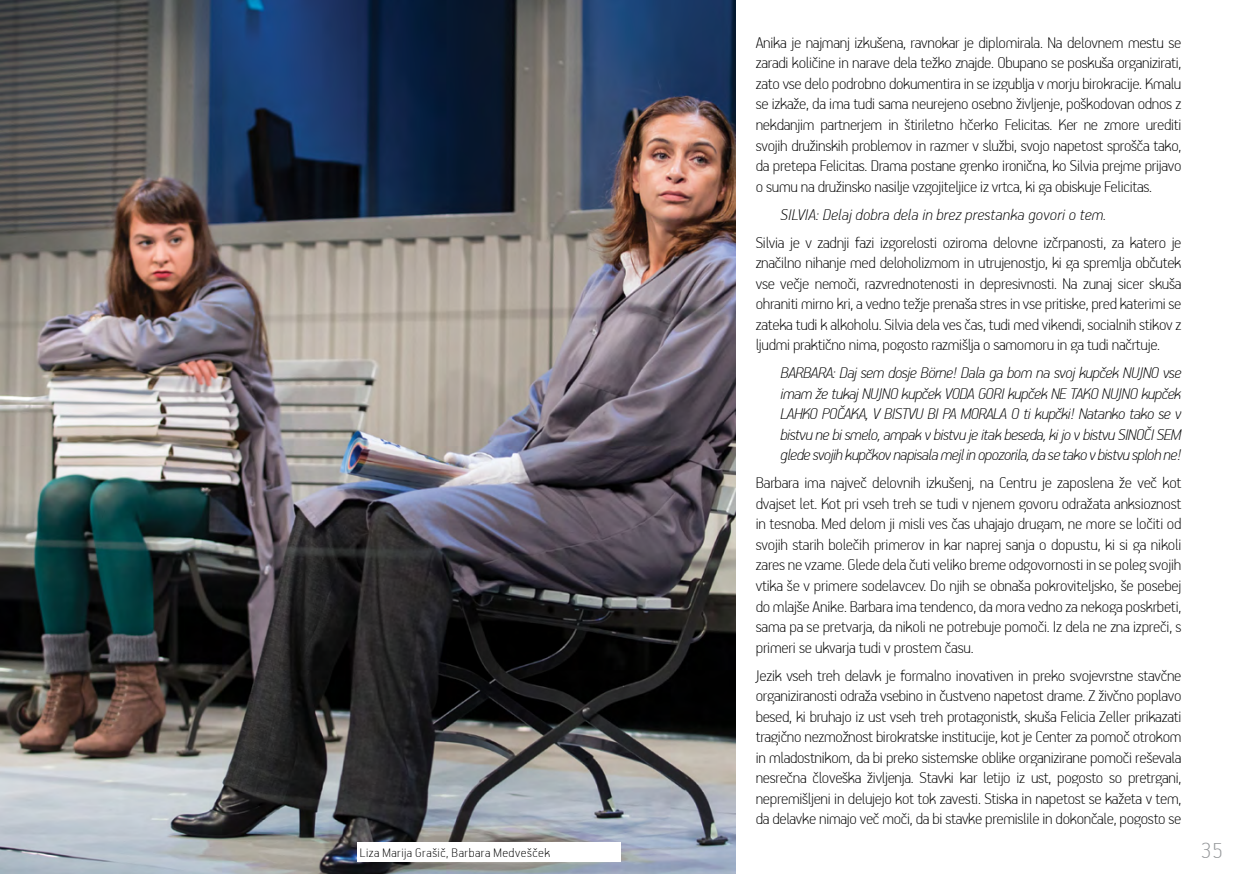
<style>
.page{position:relative;width:1241px;height:874px;background:#fff}
.page>*{position:absolute;margin:0;border:0;box-sizing:border-box;transform-origin:0 0}
.t1{font:100 24.5px "PF Handbook Pro";color:#939598}
.t2{font:100 17.5px/20.5px "PF Handbook Pro";letter-spacing:-.015em;color:#000;text-align:justify}
.t3{font:italic 100 17.5px/20.5px "PF Handbook Pro";letter-spacing:-.03em;color:#000;text-align:justify}
.t4{font:italic 100 17.5px "PF Handbook Pro";letter-spacing:.005em;color:#000}
.t5{font:100 14px "PF Handbook Pro";letter-spacing:.04em;color:#000}
</style>
<div class="page">
<img style="left:0;top:0;width:735px;height:873px">
<div style="left:357px;top:841px;width:263px;height:20px;background:#fff"></div>
<p class="t2" style="left:755px;top:31px;width:427px">Anika je najmanj izkušena, ravnokar je diplomirala. Na delovnem mestu se zaradi količine in narave dela težko znajde. Obupano se poskuša organizirati, zato vse delo podrobno dokumentira in se izgublja v morju birokracije. Kmalu se izkaže, da ima tudi sama neurejeno osebno življenje, poškodovan odnos z nekdanjim partnerjem in štiriletno hčerko Felicitas. Ker ne zmore urediti svojih družinskih problemov in razmer v službi, svojo napetost sprošča tako, da pretepa Felicitas. Drama postane grenko ironična, ko Silvia prejme prijavo o sumu na družinsko nasilje vzgojiteljice iz vrtca, ki ga obiskuje Felicitas.</p>
<p class="t4" style="left:780px;top:203px;width:327px">SILVIA: Delaj dobra dela in brez prestanka govori o tem.</p>
<p class="t2" style="left:755px;top:231px;width:427px">Silvia je v zadnji fazi izgorelosti oziroma delovne izčrpanosti, za katero je značilno nihanje med deloholizmom in utrujenostjo, ki ga spremlja občutek vse večje nemoči, razvrednotenosti in depresivnosti. Na zunaj sicer skuša ohraniti mirno kri, a vedno težje prenaša stres in vse pritiske, pred katerimi se zateka tudi k alkoholu. Silvia dela ves čas, tudi med vikendi, socialnih stikov z ljudmi praktično nima, pogosto razmišlja o samomoru in ga tudi načrtuje.</p>
<p class="t3" style="left:780px;top:361px;width:402px">BARBARA: Daj sem dosje Börne! Dala ga bom na svoj kupček NUJNO vse imam že tukaj NUJNO kupček VODA GORI kupček NE TAKO NUJNO kupček LAHKO POČAKA, V BISTVU BI PA MORALA O ti kupčki! Natanko tako se v bistvu ne bi smelo, ampak v bistvu je itak beseda, ki jo v bistvu SINOČI SEM glede svojih kupčkov napisala mejl in opozorila, da se tako v bistvu sploh ne!</p>
<p class="t2" style="left:755px;top:471px;width:427px">Barbara ima največ delovnih izkušenj, na Centru je zaposlena že več kot dvajset let. Kot pri vseh treh se tudi v njenem govoru odražata anksioznost in tesnoba. Med delom ji misli ves čas uhajajo drugam, ne more se ločiti od svojih starih bolečih primerov in kar naprej sanja o dopustu, ki si ga nikoli zares ne vzame. Glede dela čuti veliko breme odgovornosti in se poleg svojih vtika še v primere sodelavcev. Do njih se obnaša pokroviteljsko, še posebej do mlajše Anike. Barbara ima tendenco, da mora vedno za nekoga poskrbeti, sama pa se pretvarja, da nikoli ne potrebuje pomoči. Iz dela ne zna izpreči, s primeri se ukvarja tudi v prostem času.</p>
<p class="t2" style="left:755px;top:663px;width:427px">Jezik vseh treh delavk je formalno inovativen in preko svojevrstne stavčne organiziranosti odraža vsebino in čustveno napetost drame. Z živčno poplavo besed, ki bruhajo iz ust vseh treh protagonistk, skuša Felicia Zeller prikazati tragično nezmožnost birokratske institucije, kot je Center za pomoč otrokom in mladostnikom, da bi preko sistemske oblike organizirane pomoči reševala nesrečna človeška življenja. Stavki kar letijo iz ust, pogosto so pretrgani, nepremišljeni in delujejo kot tok zavesti. Stiska in napetost se kažeta v tem, da delavke nimajo več moči, da bi stavke premislile in dokončale, pogosto se</p>
<p class="t5" style="left:360px;top:843px;width:192px">Liza Marija Grašič, Barbara Medvešček</p>
<h1 class="t1" style="left:1200px;top:834px;width:23px">35</h1>
</div>
